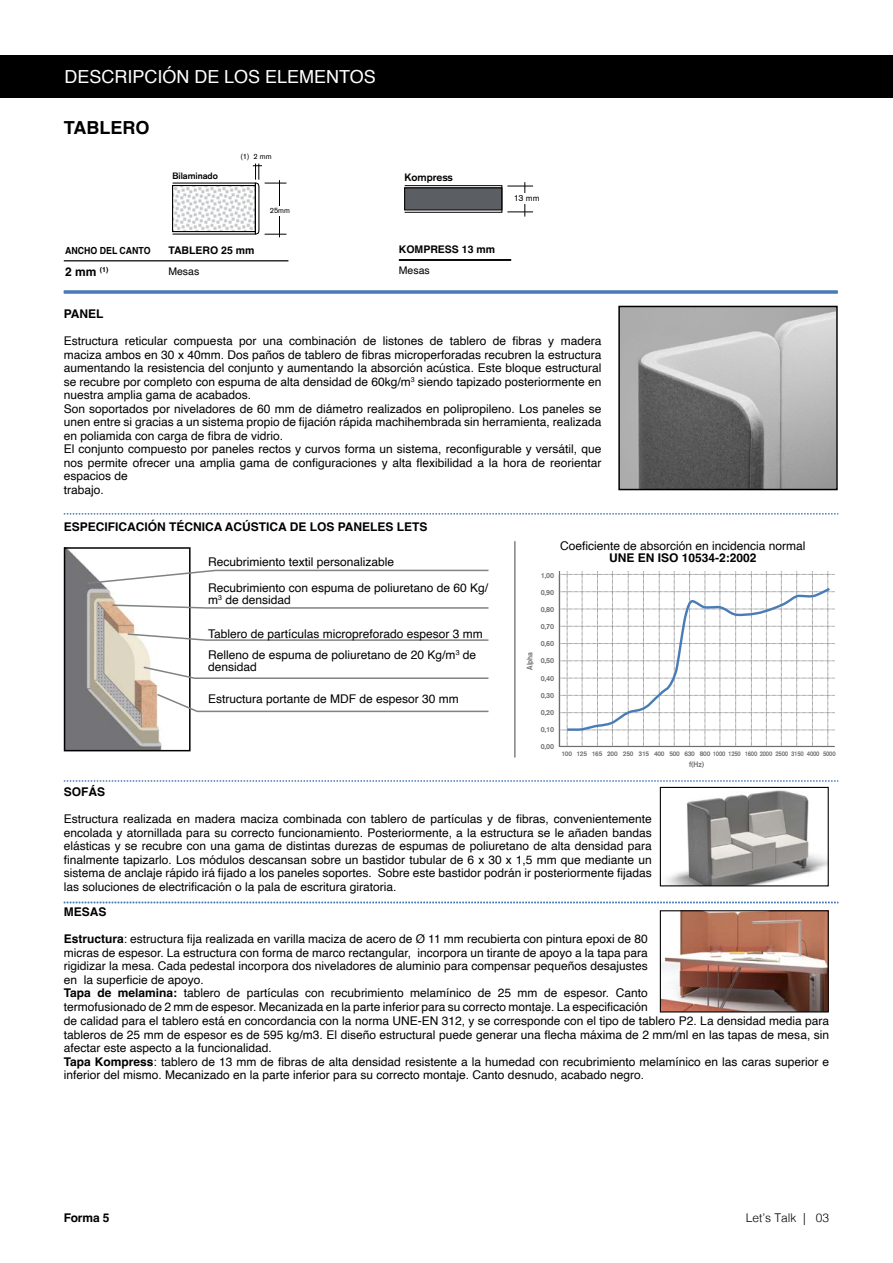
<style>
.page{position:relative;width:893px;height:1263px;background:#fff}
.page>*{position:absolute;margin:0;border:0;box-sizing:border-box;transform-origin:0 0}
.t1{font:18px "Helvetica";color:#fff}
.t2{font:700 18px "Helvetica";color:#000}
.t3{font:12px/13.5px "Helvetica";color:#000;text-align:justify}
.t4{font:700 12px "Helvetica";color:#000}
.t5{font:300 12px "Helvetica";color:#000}
.t6{font:700 10.5px "Helvetica";color:#000}
.t7{font:10.5px "Helvetica";color:#000}
.t8{font:700 10.5px "Akzidenz Grotesk";color:#000}
.t9{font:700 9.75px "Helvetica";color:#000;scale:.9 1}
.t10{font:700 9px "Akzidenz Grotesk";color:#000}
.t11{font:8.85px "Akzidenz Grotesk";color:#000}
.t12{font:700 7.8px "Akzidenz Grotesk";letter-spacing:-.01em;color:#6d6e71;scale:.9 1}
.t13{font:7.5px "Akzidenz Grotesk";color:#000}
.t14{font:700 7.2px "Akzidenz Grotesk";letter-spacing:-.03em;color:#6d6e71}
.t15{font:700 6.6px "Akzidenz Grotesk";letter-spacing:-.03em;color:#6d6e71}
.s1{font-weight:700}
</style>
<div class="page">
<div style="left:0;top:55px;width:893px;height:43px;background:#000"></div>
<hr style="left:64px;top:260px;width:224px;height:1px;background:#000">
<hr style="left:399px;top:259px;width:112px;height:1px;background:#000">
<hr style="left:525px;top:182px;width:1px;height:35px;background:#000">
<svg style="left:507px;top:186px;width:26px;height:1px"></svg>
<svg style="left:507px;top:212px;width:26px;height:1px"></svg>
<div style="left:514px;top:193px;width:22px;height:11px;background:#fff"></div>
<div style="left:405px;top:188px;width:97px;height:22px;background:#5b5e62"></div>
<div style="left:404px;top:187px;width:98px;height:23px;border:1px solid #000"></div>
<div style="left:404px;top:185px;width:98px;height:28px;border:1px solid #000"></div>
<hr style="left:64px;top:290px;width:774px;height:3px;background:#497cb6">
<img style="left:621px;top:309px;width:214px;height:178px">
<div style="left:618px;top:306px;width:220px;height:184px;border:2px solid #000"></div>
<img style="left:666px;top:790px;width:161px;height:94px">
<div style="left:660px;top:787px;width:169px;height:99px;border:1px solid #000"></div>
<img style="left:662px;top:912px;width:165px;height:98px">
<div style="left:660px;top:910px;width:169px;height:102px;border:1px solid #000"></div>
<svg style="left:559px;top:571px;width:276px;height:175px"></svg>
<svg style="left:64px;top:513px;width:774px;height:2px"></svg>
<svg style="left:64px;top:780px;width:774px;height:2px"></svg>
<img style="left:67px;top:550px;width:95px;height:198px">
<div style="left:64px;top:547px;width:127px;height:204px;border:2px solid #000"></div>
<svg style="left:86px;top:569px;width:403px;height:16px"></svg>
<svg style="left:111px;top:604px;width:378px;height:5px"></svg>
<svg style="left:126px;top:632px;width:363px;height:10px"></svg>
<svg style="left:142px;top:665px;width:347px;height:15px"></svg>
<svg style="left:156px;top:692px;width:333px;height:21px"></svg>
<hr style="left:514px;top:541px;width:2px;height:216px;background:#808285">
<hr style="left:399px;top:260px;width:112px;height:1px;background:#000">
<hr style="left:279px;top:180px;width:1px;height:57px;background:#000">
<img style="left:174px;top:187px;width:79px;height:43px">
<div style="left:172px;top:185px;width:84px;height:47px;border:1px solid #000"></div>
<svg style="left:253px;top:164px;width:33px;height:71px"></svg>
<hr style="left:255px;top:183px;width:1px;height:51px;background:#000">
<svg style="left:64px;top:902px;width:774px;height:1px"></svg>
<p class="t1" style="left:65px;top:63px;width:313px">DESCRIPCIÓN DE LOS ELEMENTOS</p>
<p class="t2" style="left:64px;top:116px;width:87px">TABLERO</p>
<p class="t9" style="left:65px;top:244px;width:96px">ANCHO DEL CANTO</p>
<p class="t4" style="left:65px;top:265px;width:45px">2 mm <sup>(1)</sup></p>
<p class="t10" style="left:173px;top:170px;width:47px">Bilaminado</p>
<p class="t13" style="left:241px;top:152px;width:32px">(1) 2 mm</p>
<p class="t13" style="left:270px;top:206px;width:22px">25mm</p>
<p class="t6" style="left:168px;top:244px;width:88px">TABLERO 25 mm</p>
<p class="t7" style="left:168px;top:263px;width:32px">Mesas</p>
<p class="t8" style="left:405px;top:171px;width:50px">Kompress</p>
<p class="t6" style="left:399px;top:242px;width:98px">KOMPRESS 13 mm</p>
<p class="t7" style="left:399px;top:262px;width:32px">Mesas</p>
<p class="t11" style="left:514px;top:193px;width:27px">13 mm</p>
<p class="t4" style="left:64px;top:307px;width:41px">PANEL</p>
<p class="t3" style="left:64px;top:334px;width:539px">Estructura reticular compuesta por una combinación de listones de tablero de fibras y madera maciza ambos en 30 x 40mm. Dos paños de tablero de fibras microperforadas recubren la estructura aumentando la resistencia del conjunto y aumentando la absorción acústica. Este bloque estructural se recubre por completo con espuma de alta densidad de 60kg/m<sup>3</sup> siendo tapizado posteriormente en nuestra amplia gama de acabados.</p>
<p class="t3" style="left:64px;top:402px;width:539px">Son soportados por niveladores de 60 mm de diámetro realizados en polipropileno. Los paneles se unen entre si gracias a un sistema propio de fijación rápida machihembrada sin herramienta, realizada en poliamida con carga de fibra de vidrio.</p>
<p class="t3" style="left:64px;top:442px;width:539px">El conjunto compuesto por paneles rectos y curvos forma un sistema, reconfigurable y versátil, que nos permite ofrecer una amplia gama de configuraciones y alta flexibilidad a la hora de reorientar espacios de</p>
<p class="t3" style="left:64px;top:483px;width:42px">trabajo.</p>
<p class="t4" style="left:64px;top:520px;width:365px">ESPECIFICACIÓN TÉCNICA ACÚSTICA DE LOS PANELES LETS</p>
<p class="t3" style="left:560px;top:539px;width:247px">Coeficiente de absorción en incidencia normal</p>
<p class="t3" style="left:208px;top:555px;width:188px">Recubrimiento textil personalizable</p>
<p class="t4" style="left:609px;top:551px;width:149px">UNE EN ISO 10534-2:2002</p>
<p class="t3" style="left:208px;top:582px;width:282px;line-height:12px">Recubrimiento con espuma de poliuretano de 60 Kg/ m<sup>3</sup> de densidad</p>
<p class="t3" style="left:208px;top:627px;width:276px">Tablero de partículas micropreforado espesor 3 mm</p>
<p class="t3" style="left:208px;top:649px;width:270px;line-height:12px">Relleno de espuma de poliuretano de 20 Kg/m<sup>3</sup> de densidad</p>
<p class="t3" style="left:208px;top:692px;width:252px">Estructura portante de MDF de espesor 30 mm</p>
<p class="t14" style="left:541px;top:571px;width:15px">1,00</p>
<p class="t14" style="left:541px;top:588px;width:15px">0,90</p>
<p class="t14" style="left:541px;top:605px;width:15px">0,80</p>
<p class="t14" style="left:541px;top:622px;width:15px">0,70</p>
<p class="t14" style="left:541px;top:639px;width:15px">0,60</p>
<p class="t14" style="left:541px;top:657px;width:15px">0,50</p>
<p class="t14" style="left:541px;top:674px;width:15px">0,40</p>
<p class="t14" style="left:541px;top:691px;width:15px">0,30</p>
<p class="t14" style="left:541px;top:708px;width:15px">0,20</p>
<p class="t14" style="left:541px;top:725px;width:15px">0,10</p>
<p class="t14" style="left:541px;top:742px;width:15px">0,00</p>
<p class="t12" style="left:525px;top:670px;width:21px;rotate:-90deg">Alpha</p>
<p class="t15" style="left:561px;top:750px;width:276px">100 125 165 200 250 315 400 500 630 800 1000 1250 1600 2000 2500 3150 4000 5000</p>
<p class="t12" style="left:689px;top:759px;width:18px">f(Hz)</p>
<p class="t4" style="left:64px;top:784px;width:43px">SOFÁS</p>
<p class="t3" style="left:64px;top:812px;width:589px">Estructura realizada en madera maciza combinada con tablero de partículas y de fibras, convenientemente encolada y atornillada para su correcto funcionamiento. Posteriormente, a la estructura se le añaden bandas elásticas y se recubre con una gama de distintas durezas de espumas de poliuretano de alta densidad para finalmente tapizarlo. Los módulos descansan sobre un bastidor tubular de 6 x 30 x 1,5 mm que mediante un sistema de anclaje rápido irá fijado a los paneles soportes. Sobre este bastidor podrán ir posteriormente fijadas las soluciones de electrificación o la pala de escritura giratoria.</p>
<p class="t4" style="left:64px;top:904px;width:44px">MESAS</p>
<p class="t3" style="left:64px;top:932px;width:585px"><span class="s1">Estructura</span>: estructura fija realizada en varilla maciza de acero de Ø 11 mm recubierta con pintura epoxi de 80 micras de espesor. La estructura con forma de marco rectangular, incorpora un tirante de apoyo a la tapa para rigidizar la mesa. Cada pedestal incorpora dos niveladores de aluminio para compensar pequeños desajustes en la superficie de apoyo.</p>
<p class="t3" style="left:64px;top:986px;width:585px"><span class="s1">Tapa de melamina:</span> tablero de partículas con recubrimiento melamínico de 25 mm de espesor. Canto termofusionado de 2 mm de espesor. Mecanizada en la parte inferior para su correcto montaje. La especificación</p>
<p class="t3" style="left:64px;top:1015px;width:767px">de calidad para el tablero está en concordancia con la norma UNE-EN 312, y se corresponde con el tipo de tablero P2. La densidad media para tableros de 25 mm de espesor es de 595 kg/m3. El diseño estructural puede generar una flecha máxima de 2 mm/ml en las tapas de mesa, sin afectar este aspecto a la funcionalidad.</p>
<p class="t3" style="left:64px;top:1055px;width:767px"><span class="s1">Tapa Kompress</span>: tablero de 13 mm de fibras de alta densidad resistente a la humedad con recubrimiento melamínico en las caras superior e inferior del mismo. Mecanizado en la parte inferior para su correcto montaje. Canto desnudo, acabado negro.</p>
<p class="t4" style="left:64px;top:1211px;width:47px">Forma 5</p>
<p class="t5" style="left:746px;top:1207px;width:85px">Let’s Talk | 03</p>
</div>
